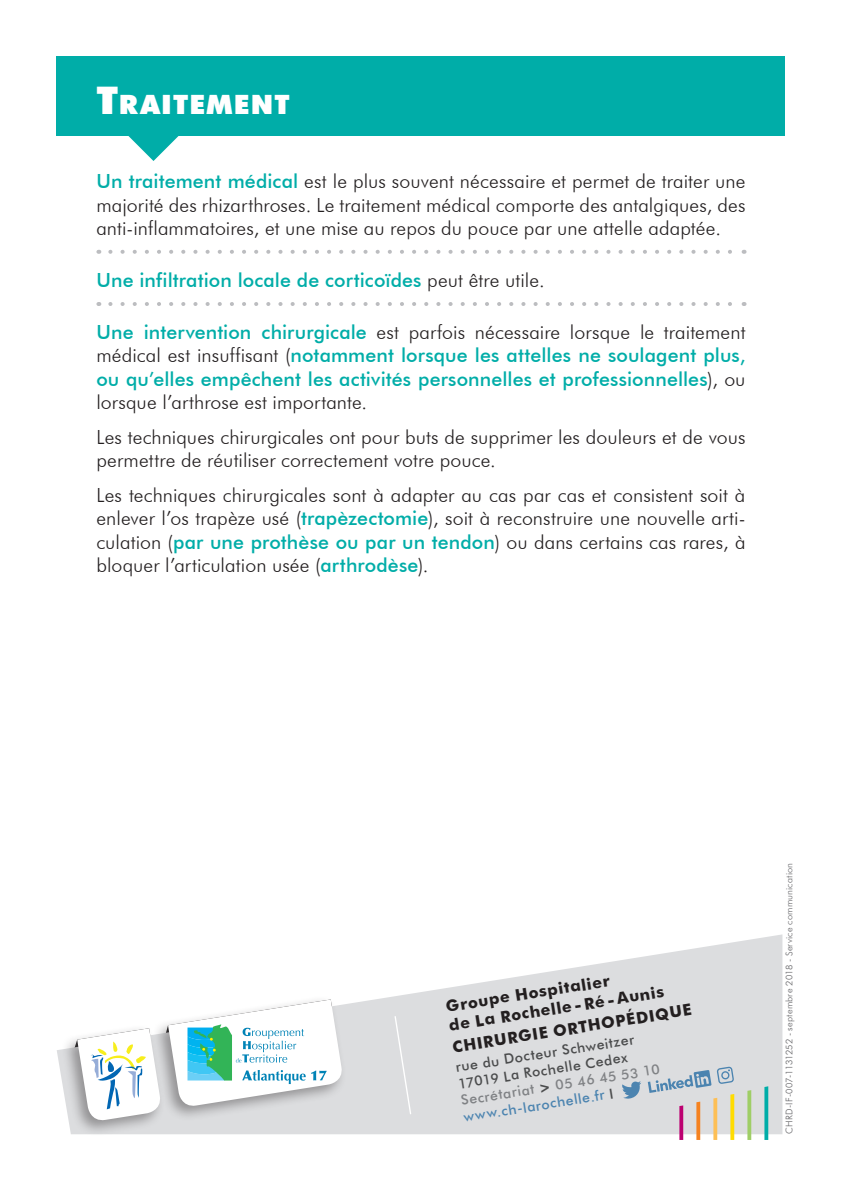
<style>
.page{position:relative;width:842px;height:1191px;background:#fff}
.page>*{position:absolute;margin:0;border:0;box-sizing:border-box;transform-origin:0 0}
.t1{font:900 26.6px "Futura BT";letter-spacing:.05em;color:#fff}
.t2{font:300 19.6px/23.4px "Futura BT";letter-spacing:.005em;color:#231f20;text-align:justify}
.t3{font:500 19.6px/23.4px "Futura BT";letter-spacing:.005em;color:#00ada8;text-align:justify}
.t4{font:700 16px/19.2px "Futura BT";color:#231f20}
.t5{font:500 14px/16.8px "Futura BT";color:#4b4c4d}
.t6{font:300 9.4px "Futura BT";letter-spacing:.02em;color:#636366}
.s1{font-size:38px}
.s2{font-weight:500;color:#00ada8}
.s3{font-weight:300;color:#231f20}
.s4{color:#808285}
.s5{font-weight:700}
.s6{color:#4c84b0}
</style>
<div class="page">
<div style="left:57px;top:57px;width:728px;height:79px;background:#00ada8"></div>
<svg style="left:128px;top:136px;width:51px;height:25px"></svg>
<svg style="left:57px;top:934px;width:725px;height:200px;fill:#dcdddf"></svg>
<div style="left:61px;top:1023px;width:103px;height:112px;background:#231f20;opacity:.4"></div>
<div style="left:151px;top:994px;width:195px;height:126px;background:#231f20;opacity:.4"></div>
<svg style="left:65px;top:999px;width:279px;height:123px"></svg>
<svg style="left:394px;top:1015px;width:18px;height:100px;background:#dedfe1"></svg>
<svg style="left:110px;top:250px;width:622px;height:4px"></svg>
<svg style="left:110px;top:302px;width:622px;height:4px"></svg>
<svg style="left:648px;top:1066px;width:129px;height:74px;background:#d1d3cf"></svg>
<svg style="left:622px;top:1081px;width:19px;height:17px"></svg>
<h1 class="t1" style="left:96px;top:88px;width:195px"><span class="s1">T</span>RAITEMENT</h1>
<p class="t2" style="left:96px;top:170px;width:651px"><span class="s2">Un traitement médical</span> est le plus souvent nécessaire et permet de traiter une majorité des rhizarthroses. Le traitement médical comporte des antalgiques, des anti-inflammatoires, et une mise au repos du pouce par une attelle adaptée.</p>
<p class="t3" style="left:96px;top:268px;width:450px">Une infiltration locale de corticoïdes <span class="s3">peut être utile.</span></p>
<p class="t3" style="left:96px;top:320px;width:651px">Une intervention chirurgicale <span class="s3">est parfois nécessaire lorsque le traitement médical est insuffisant (</span>notamment lorsque les attelles ne soulagent plus, ou qu’elles empêchent les activités personnelles et professionnelles<span class="s3">), ou lorsque l’arthrose est importante.</span></p>
<p class="t2" style="left:96px;top:425px;width:651px">Les techniques chirurgicales ont pour buts de supprimer les douleurs et de vous permettre de réutiliser correctement votre pouce.</p>
<p class="t2" style="left:96px;top:483px;width:651px">Les techniques chirurgicales sont à adapter au cas par cas et consistent soit à enlever l’os trapèze usé (<span class="s2">trapèzectomie</span>), soit à reconstruire une nouvelle arti&shy;culation (<span class="s2">par une prothèse ou par un tendon</span>) ou dans certains cas rares, à bloquer l’articulation usée (<span class="s2">arthrodèse</span>).</p>
<p class="t4" style="left:444px;top:996px;width:219px;rotate:-9deg">Groupe Hospitalier<br>de La Rochelle - Ré - Aunis</p>
<p class="t4" style="left:451px;top:1037px;width:244px;rotate:-9deg">Chir urg ie or thopÉdique</p>
<p class="t5" style="left:454px;top:1058px;width:203px;rotate:-9deg">rue du Docteur Schweitzer<br>17019 La Rochelle Cedex<br><span class="s4">Secrétariat</span> <span class="s5">&gt;</span> <span class="s4">05 46 45 53 10 </span><span class="s6">www.ch-larochelle.fr</span> I</p>
<p class="t6" style="left:783px;top:1134px;width:273px;rotate:-90deg">CHRD-IF-007-1131252 - septembre 2018 - Service communication</p>
</div>
